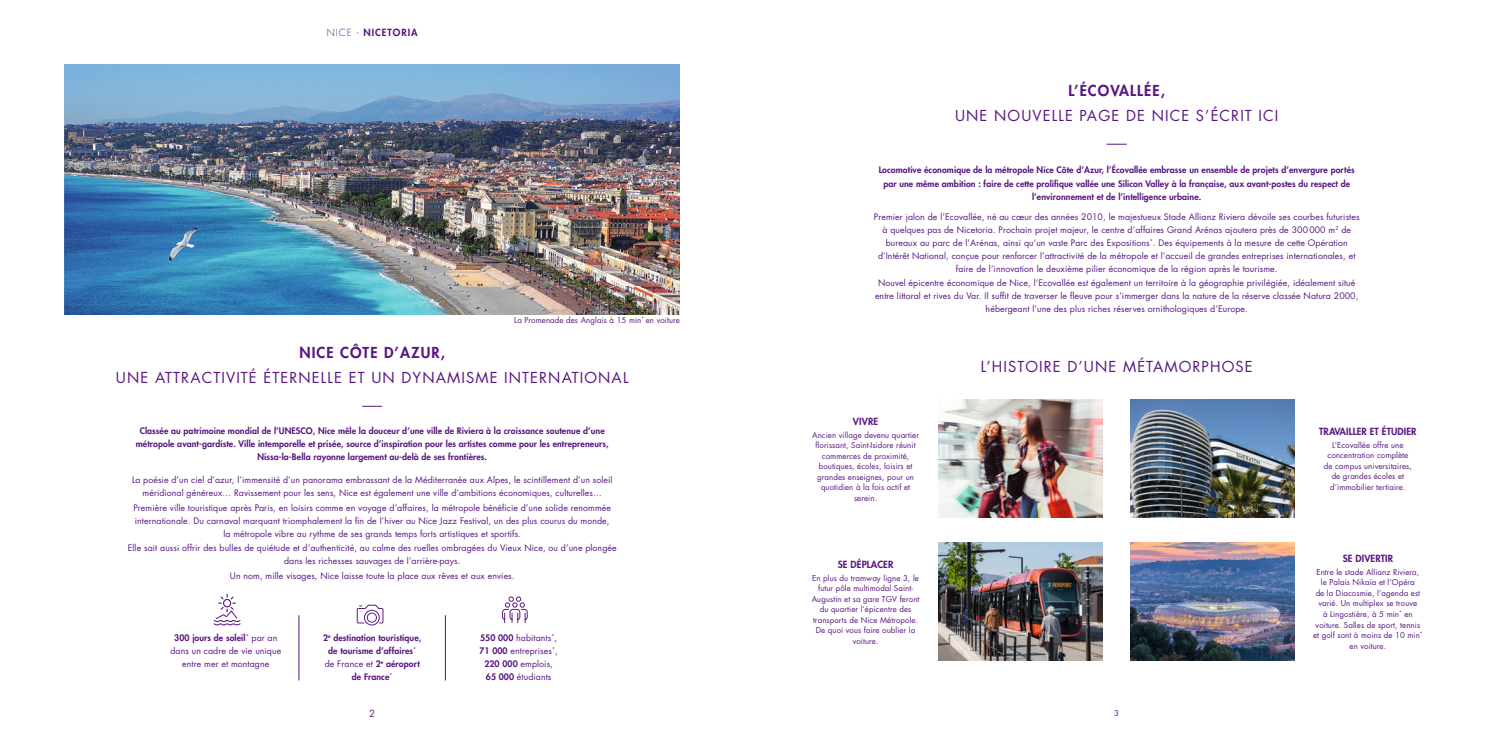
<style>
.page{position:relative;width:1489px;height:745px;background:#fff}
.page>*{position:absolute;margin:0;border:0;box-sizing:border-box;transform-origin:0 0}
.t1{font:14.7px "Futura Std";letter-spacing:.075em;color:#591681}
.t2{font:800 14.7px "Futura Std";letter-spacing:.075em;color:#591681}
.t3{font:800 9.62px "Futura Std";letter-spacing:.01em;color:#591681}
.t4{font:800 9.62px "Futura Std";letter-spacing:.1em;color:#591681}
.t5{font:9.62px "Futura Std";color:#591681}
.t6{font:8.75px/13.1px "Futura Std";letter-spacing:.01em;color:#591681;text-align:center}
.t7{font:800 8.75px/13.1px "Futura Std";letter-spacing:.01em;color:#591681;text-align:center}
.t8{font:7.88px/10.5px "Futura Std";letter-spacing:.01em;color:#591681;text-align:center}
.s1{font-weight:300}
.s2{font-weight:800}
.s3{font-weight:400}
</style>
<div class="page">
<img style="left:64px;top:64px;width:616px;height:250px">
<svg style="left:1106px;top:144px;width:20px;height:1px"></svg>
<svg style="left:362px;top:405px;width:20px;height:1px"></svg>
<img style="left:938px;top:542px;width:164px;height:118px">
<img style="left:938px;top:399px;width:164px;height:118px">
<img style="left:1130px;top:399px;width:164px;height:118px">
<img style="left:1130px;top:542px;width:164px;height:118px">
<hr style="left:298px;top:614px;width:1px;height:66px;background:#591681">
<hr style="left:445px;top:614px;width:1px;height:66px;background:#591681">
<svg style="left:356px;top:604px;width:28px;height:21px"></svg>
<svg style="left:213px;top:594px;width:28px;height:31px"></svg>
<svg style="left:502px;top:596px;width:26px;height:27px"></svg>
<p class="t4" style="left:327px;top:27px;width:92px"><span class="s1">NICE -</span> NICETORIA</p>
<p class="t8" style="left:514px;top:314px;width:167px">La Promenade des Anglais à 15 min<sup>*</sup> en voiture</p>
<h1 class="t2" style="left:299px;top:343px;width:147px">NICE CÔTE D’AZUR,</h1>
<h1 class="t1" style="left:116px;top:368px;width:514px">UNE ATTRACTIVITÉ ÉTERNELLE ET UN DYNAMISME INTERNATIONAL</h1>
<p class="t7" style="left:136px;top:424px;width:474px">Classée au patrimoine mondial de l’UNESCO, Nice mêle la douceur d’une ville de Riviera à la croissance soutenue d’une métropole avant-gardiste. Ville intemporelle et prisée, source d’inspiration pour les artistes comme pour les entrepreneurs,<br>Nissa-la-Bella rayonne largement au-delà de ses frontières.</p>
<p class="t6" style="left:132px;top:473px;width:482px">La poésie d’un ciel d’azur, l’immensité d’un panorama embrassant de la Méditerranée aux Alpes, le scintillement d’un soleil méridional généreux… Ravissement pour les sens, Nice est également une ville d’ambitions économiques, culturelles…</p>
<p class="t6" style="left:133px;top:500px;width:479px">Première ville touristique après Paris, en loisirs comme en voyage d’affaires, la métropole bénéficie d’une solide renommée internationale. Du carnaval marquant triomphalement la fin de l’hiver au Nice Jazz Festival, un des plus courus du monde, la métropole vibre au rythme de ses grands temps forts artistiques et sportifs.</p>
<p class="t6" style="left:128px;top:541px;width:490px">Elle sait aussi offrir des bulles de quiétude et d’authenticité, au calme des ruelles ombragées du Vieux Nice, ou d’une plongée dans les richesses sauvages de l’arrière-pays.</p>
<p class="t6" style="left:230px;top:568px;width:286px">Un nom, mille visages, Nice laisse toute la place aux rêves et aux envies.</p>
<p class="t6" style="left:170px;top:630px;width:112px"><span class="s2">300 jours de soleil</span><sup>*</sup> par an dans un cadre de vie unique entre mer et montagne</p>
<p class="t7" style="left:323px;top:630px;width:100px">2<sup>e</sup> destination touristique, de tourisme d’affaires<sup>* </sup><span class="s3">de France et</span> 2<sup>e</sup> aéroport de France<sup>*</sup></p>
<p class="t6" style="left:479px;top:630px;width:80px"><span class="s2">550 000</span> habitants<sup>*</sup>,<br><span class="s2">71 000</span> entreprises<sup>*</sup>,<br><span class="s2">220 000</span> emplois,<br><span class="s2">65 000</span> étudiants</p>
<h1 class="t2" style="left:1068px;top:82px;width:98px">L’ÉCOVALLÉE,</h1>
<h1 class="t1" style="left:955px;top:106px;width:325px">UNE NOUVELLE PAGE DE NICE S’ÉCRIT ICI</h1>
<p class="t7" style="left:878px;top:163px;width:477px">Locomotive économique de la métropole Nice Côte d’Azur, l’Écovallée embrasse un ensemble de projets d’envergure portés par une même ambition : faire de cette prolifique vallée une Silicon Valley à la française, aux avant-postes du respect de l’environnement et de l’intelligence urbaine.</p>
<p class="t6" style="left:873px;top:210px;width:487px">Premier jalon de l’Ecovallée, né au cœur des années 2010, le majestueux Stade Allianz Riviera dévoile ses courbes futuristes à quelques pas de Nicetoria. Prochain projet majeur, le centre d’affaires Grand Arénas ajoutera près de 300 000 m<sup>2</sup> de bureaux au parc de l’Arénas, ainsi qu’un vaste Parc des Expositions<sup>*</sup>. Des équipements à la mesure de cette Opération d’Intérêt National, conçue pour renforcer l’attractivité de la métropole et l’accueil de grandes entreprises internationales, et faire de l’innovation le deuxième pilier économique de la région après le tourisme.<br>Nouvel épicentre économique de Nice, l’Ecovallée est également un territoire à la géographie privilégiée, idéalement situé entre littoral et rives du Var. Il suffit de traverser le fleuve pour s’immerger dans la nature de la réserve classée Natura 2000, hébergeant l’une des plus riches réserves ornithologiques d’Europe.</p>
<p class="t3" style="left:853px;top:415px;width:27px">VIVRE</p>
<p class="t8" style="left:812px;top:429px;width:108px">Ancien village devenu quartier florissant, Saint-Isidore réunit commerces de proximité, boutiques, écoles, loisirs et grandes enseignes, pour un quotidien à la fois actif et serein.</p>
<p class="t3" style="left:837px;top:557px;width:57px">SE DÉPLACER</p>
<p class="t8" style="left:811px;top:572px;width:109px">En plus du tramway ligne 3, le futur pôle multimodal Saint-<br>Augustin et sa gare TGV feront du quartier l’épicentre des transports de Nice Métropole.<br>De quoi vous faire oublier la voiture.</p>
<h1 class="t1" style="left:980px;top:357px;width:273px">L’HISTOIRE D’UNE MÉTAMORPHOSE</h1>
<p class="t3" style="left:1318px;top:425px;width:99px">TRAVAILLER ET ÉTUDIER</p>
<p class="t8" style="left:1323px;top:439px;width:90px">L’Ecovallée offre une concentration complète de campus universitaires, de grandes écoles et d’immobilier tertiaire.</p>
<p class="t3" style="left:1342px;top:552px;width:52px">SE DIVERTIR</p>
<p class="t8" style="left:1312px;top:566px;width:111px">Entre le stade Allianz Riviera, le Palais Nikaïa et l’Opéra<br>de la Diacosmie, l’agenda est varié. Un multiplex se trouve<br>à Lingostière, à 5 min<sup>*</sup> en voiture. Salles de sport, tennis et golf sont à moins de 10 min<sup>* </sup>en voiture.</p>
<p class="t5" style="left:369px;top:706px;width:7px">2</p>
<p class="t8" style="left:1114px;top:707px;width:6px">3</p>
</div>
